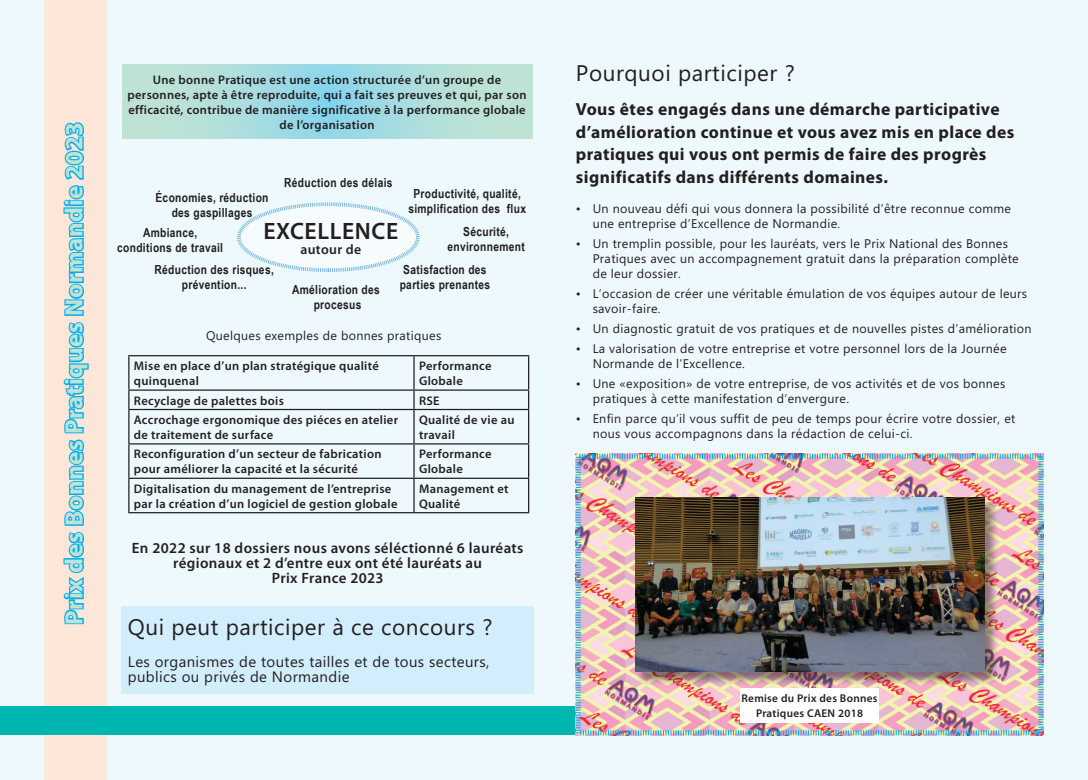
<style>
.page{position:relative;width:1088px;height:780px;background:#eef9fe}
.page>*{position:absolute;margin:0;border:0;box-sizing:border-box;transform-origin:0 0}
.t1{font:700 25px "Myriad Pro";letter-spacing:.025em;color:#bee3d5}
.t2{font:600 23.75px "Myriad Pro";letter-spacing:.025em;color:#231f20}
.t3{font:22.5px "Microsoft Phags Pa";letter-spacing:.025em;color:#231f20}
.t4{font:700 17.5px/22.5px "Myriad Pro";letter-spacing:.025em;color:#231f20}
.t5{font:600 15px/15px "Myriad Pro";letter-spacing:.025em;color:#231f20;text-align:center}
.t6{font:15px/15px "Microsoft Phags Pa";letter-spacing:.025em;color:#231f20}
.t7{font:600 13.75px "Myriad Pro";letter-spacing:.025em;color:#231f20}
.t8{font:12.5px/15px "Microsoft Phags Pa";letter-spacing:.025em;color:#231f20}
.t9{font:600 12.5px/15px "Myriad Pro";letter-spacing:.025em;color:#231f20}
.t10{font:700 12.5px/15px "Arial Narrow";letter-spacing:.025em;color:#231f20;text-align:center}
.t11{font:600 11.25px/15px "Myriad Pro";letter-spacing:.025em;color:#231f20;text-align:center}
</style>
<div class="page">
<div style="left:45px;top:1px;width:61px;height:778px;background:#fee7d9"></div>
<div style="left:44px;top:0;width:63px;height:780px;border:1px solid #fee7d9"></div>
<div style="left:0;top:706px;width:576px;height:29px;background:#00b6b1"></div>
<img style="left:575px;top:453px;width:469px;height:283px">
<div style="left:635px;top:497px;width:363px;height:189px;background:#231f20;opacity:.5"></div>
<img style="left:635px;top:497px;width:349px;height:175px">
<hr style="left:128px;top:355px;width:286px;height:1px;background:#231f20">
<hr style="left:128px;top:356px;width:1px;height:33px;background:#231f20">
<hr style="left:414px;top:355px;width:115px;height:1px;background:#231f20">
<hr style="left:413px;top:356px;width:2px;height:33px;background:#231f20">
<hr style="left:528px;top:356px;width:1px;height:33px;background:#231f20">
<hr style="left:128px;top:389px;width:286px;height:2px;background:#231f20">
<svg style="left:128px;top:391px;width:1px;height:18px"></svg>
<hr style="left:414px;top:389px;width:115px;height:2px;background:#231f20">
<svg style="left:413px;top:391px;width:2px;height:18px"></svg>
<svg style="left:528px;top:391px;width:1px;height:18px"></svg>
<hr style="left:128px;top:409px;width:286px;height:1px;background:#231f20">
<hr style="left:128px;top:410px;width:1px;height:33px;background:#231f20">
<hr style="left:414px;top:409px;width:115px;height:1px;background:#231f20">
<hr style="left:413px;top:410px;width:2px;height:33px;background:#231f20">
<hr style="left:528px;top:410px;width:1px;height:33px;background:#231f20">
<hr style="left:128px;top:443px;width:286px;height:1px;background:#231f20">
<hr style="left:128px;top:444px;width:1px;height:33px;background:#231f20">
<hr style="left:414px;top:443px;width:115px;height:1px;background:#231f20">
<hr style="left:413px;top:444px;width:2px;height:33px;background:#231f20">
<hr style="left:528px;top:444px;width:1px;height:33px;background:#231f20">
<hr style="left:128px;top:477px;width:286px;height:2px;background:#231f20">
<hr style="left:128px;top:479px;width:1px;height:33px;background:#231f20">
<hr style="left:414px;top:477px;width:115px;height:2px;background:#231f20">
<hr style="left:413px;top:479px;width:2px;height:33px;background:#231f20">
<hr style="left:528px;top:479px;width:1px;height:33px;background:#231f20">
<hr style="left:128px;top:512px;width:286px;height:1px;background:#231f20">
<hr style="left:414px;top:512px;width:115px;height:1px;background:#231f20">
<svg style="left:122px;top:65px;width:410px;height:73px;background:#acdddd"></svg>
<div style="left:121px;top:606px;width:412px;height:88px;background:#d2eefc"></div>
<svg style="left:237px;top:202px;width:183px;height:70px"></svg>
<div style="left:740px;top:688px;width:139px;height:35px;background:#fff"></div>
<svg style="left:63px;top:122px;width:26px;height:503px"></svg>
<h1 class="t1" style="left:58px;top:624px;width:504px;rotate:-90deg">Prix des Bonnes Pratiques Normandie 2023</h1>
<p class="t9" style="left:127px;top:71px;width:401px;text-align:center">Une bonne Pratique est une action structurée d’un groupe de personnes, apte à être reproduite, qui a fait ses preuves et qui, par son efficacité, contribue de manière significative à la performance globale de l’organisation</p>
<p class="t10" style="left:155px;top:189px;width:115px">Économies, réduction des gaspillages</p>
<p class="t10" style="left:284px;top:175px;width:110px">Réduction des délais</p>
<p class="t10" style="left:408px;top:185px;width:119px">Productivité, qualité, simplification des flux</p>
<p class="t10" style="left:117px;top:225px;width:107px">Ambiance, conditions de travail</p>
<h2 class="t2" style="left:263px;top:216px;width:136px">EXCELLENCE</h2>
<p class="t7" style="left:300px;top:241px;width:62px">autour de</p>
<p class="t10" style="left:447px;top:224px;width:79px">Sécurité, environnement</p>
<p class="t10" style="left:154px;top:262px;width:121px">Réduction des risques, prévention...</p>
<p class="t10" style="left:400px;top:262px;width:92px;text-align:left">Satisfaction des parties prenantes</p>
<p class="t10" style="left:292px;top:282px;width:89px">Amélioration des procesus</p>
<p class="t8" style="left:206px;top:327px;width:237px">Quelques exemples de bonnes pratiques</p>
<p class="t9" style="left:134px;top:358px;width:246px">Mise en place d’un plan stratégique qualité quinquenal</p>
<p class="t9" style="left:419px;top:358px;width:74px">Performance<br>Globale</p>
<p class="t9" style="left:134px;top:392px;width:152px">Recyclage de palettes bois</p>
<p class="t9" style="left:419px;top:392px;width:22px">RSE</p>
<p class="t9" style="left:134px;top:412px;width:266px">Accrochage ergonomique des piéces en atelier de traitement de surface</p>
<p class="t9" style="left:419px;top:412px;width:97px">Qualité de vie au travail</p>
<p class="t9" style="left:134px;top:446px;width:249px">Reconfiguration d’un secteur de fabrication pour améliorer la capacité et la sécurité</p>
<p class="t9" style="left:419px;top:446px;width:74px">Performance<br>Globale</p>
<p class="t9" style="left:134px;top:480px;width:265px">Digitalisation du management de l’entreprise par la création d’un logiciel de gestion globale</p>
<p class="t9" style="left:419px;top:480px;width:91px">Management et<br>Qualité</p>
<p class="t5" style="left:132px;top:540px;width:393px">En 2022 sur 18 dossiers nous avons séléctionné 6 lauréats régionaux et 2 d’entre eux ont été lauréats au<br>Prix France 2023</p>
<h3 class="t3" style="left:128px;top:611px;width:366px">Qui peut participer à ce concours ?</h3>
<p class="t6" style="left:128px;top:653px;width:363px">Les organismes de toutes tailles et de tous secteurs, publics ou privés de Normandie</p>
<h3 class="t3" style="left:576px;top:58px;width:220px">Pourquoi participer ?</h3>
<h3 class="t4" style="left:576px;top:97px;width:440px">Vous êtes engagés dans une démarche participative d’amélioration continue et vous avez mis en place des pratiques qui vous ont permis de faire des progrès significatifs dans différents domaines.</h3>
<p class="t8" style="left:593px;top:200px;width:420px;text-indent:-17px">• Un nouveau défi qui vous donnera la possibilité d’être reconnue comme une entreprise d’Excellence de Normandie.</p>
<p class="t8" style="left:593px;top:235px;width:428px;text-indent:-17px">• Un tremplin possible, pour les lauréats, vers le Prix National des Bonnes<br>Pratiques avec un accompagnement gratuit dans la préparation complète de leur dossier.</p>
<p class="t8" style="left:593px;top:285px;width:436px;text-indent:-17px">• L’occasion de créer une véritable émulation de vos équipes autour de leurs savoir-faire.</p>
<p class="t8" style="left:576px;top:320px;width:457px">• Un diagnostic gratuit de vos pratiques et de nouvelles pistes d’amélioration</p>
<p class="t8" style="left:593px;top:340px;width:415px;text-indent:-17px">• La valorisation de votre entreprise et votre personnel lors de la Journée<br>Normande de l’Excellence.</p>
<p class="t8" style="left:593px;top:375px;width:414px;text-indent:-17px">• Une «exposition» de votre entreprise, de vos activités et de vos bonnes pratiques à cette manifestation d’envergure.</p>
<p class="t8" style="left:593px;top:410px;width:424px;text-indent:-17px">• Enfin parce qu’il vous suffit de peu de temps pour écrire votre dossier, et nous vous accompagnons dans la rédaction de celui-ci.</p>
<p class="t11" style="left:741px;top:690px;width:138px">Remise du Prix des Bonnes<br>Pratiques CAEN 2018</p>
</div>
